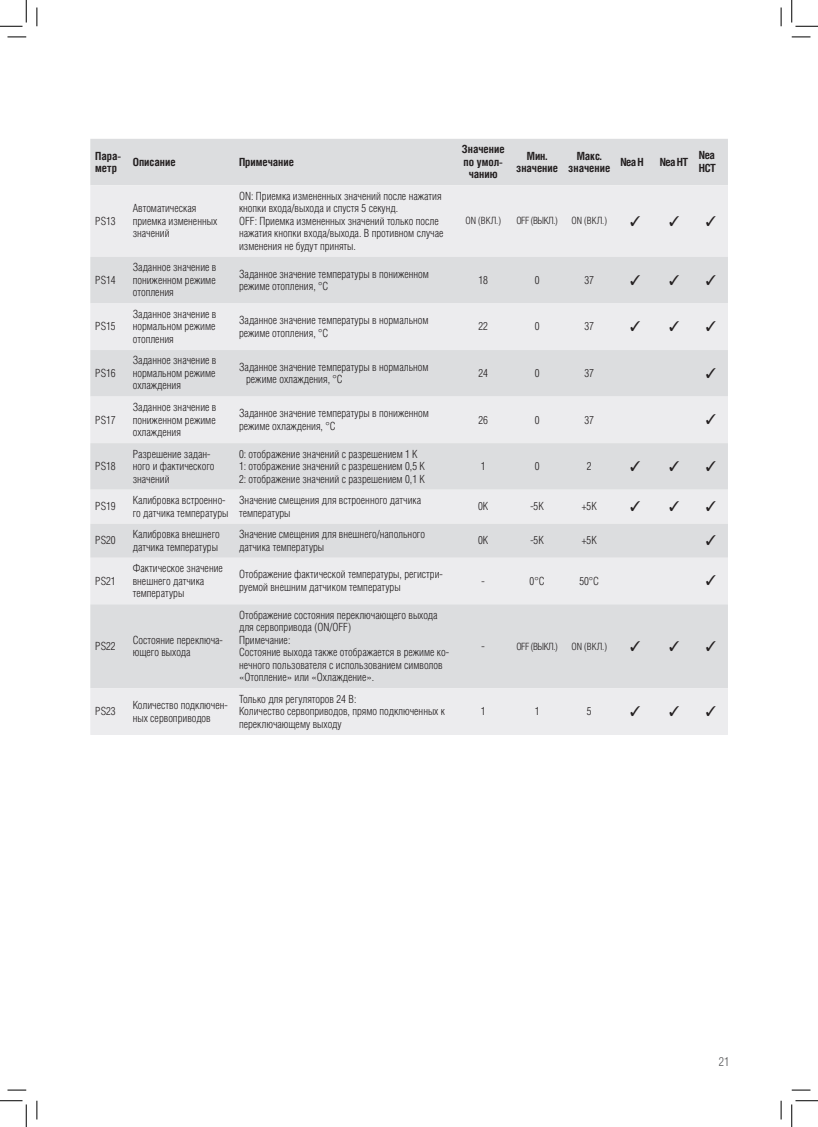
<style>
.page{position:relative;width:818px;height:1127px;background:#fff}
.page>*{position:absolute;margin:0;border:0;box-sizing:border-box;transform-origin:0 0}
.t1{font:13.75px "MS Gothic";color:#231f20}
.t2{font:12.5px "Helios Cond Light C";color:#57585a}
.t3{font:11.25px/12.5px "Helios Cond Light C";color:#231f20}
.t4{font:700 11.25px/12.5px "Helios Cond C";color:#231f20;text-align:center}
.t5{font:10px "Helios Cond Light C";letter-spacing:-.04em;color:#231f20}
</style>
<div class="page">
<div style="left:90px;top:139px;width:638px;height:46px;background:#dcdddf"></div>
<div style="left:90px;top:185px;width:638px;height:72px;background:#ececee"></div>
<svg style="left:90px;top:257px;width:638px;height:347px;background:#e4e4e6"></svg>
<div style="left:90px;top:604px;width:638px;height:84px;background:#dcdddf"></div>
<div style="left:90px;top:688px;width:638px;height:46px;background:#ececee"></div>
<svg style="left:8px;top:36px;width:18px;height:2px"></svg>
<svg style="left:792px;top:36px;width:18px;height:2px"></svg>
<svg style="left:8px;top:1089px;width:18px;height:1px"></svg>
<svg style="left:792px;top:1089px;width:18px;height:1px"></svg>
<svg style="left:36px;top:8px;width:2px;height:18px"></svg>
<svg style="left:36px;top:1100px;width:2px;height:19px"></svg>
<svg style="left:780px;top:8px;width:2px;height:18px"></svg>
<svg style="left:780px;top:1100px;width:2px;height:19px"></svg>
<svg style="left:0;top:0;width:27px;height:27px"></svg>
<svg style="left:0;top:1100px;width:27px;height:26px"></svg>
<svg style="left:791px;top:0;width:27px;height:27px"></svg>
<svg style="left:791px;top:1100px;width:27px;height:26px"></svg>
<p class="t4" style="left:95px;top:149px;width:27px;text-align:left">Пара&shy;метр</p>
<p class="t4" style="left:133px;top:155px;width:44px">Описание</p>
<p class="t4" style="left:239px;top:155px;width:57px">Примечание</p>
<p class="t3" style="left:95px;top:214px;width:22px">PS13</p>
<p class="t3" style="left:133px;top:202px;width:86px">Автоматическая приемка измененных значений</p>
<p class="t3" style="left:239px;top:189px;width:206px">ON: Приемка измененных значений после нажатия кнопки входа/выхода и спустя 5 секунд.<br>OFF: Приемка измененных значений только после нажатия кнопки входа/выхода. В противном случае изменения не будут приняты.</p>
<p class="t4" style="left:462px;top:143px;width:44px">Значение по умол&shy;чанию</p>
<p class="t4" style="left:516px;top:149px;width:43px">Мин. значение</p>
<p class="t4" style="left:568px;top:149px;width:43px">Макс. значение</p>
<p class="t4" style="left:620px;top:155px;width:25px">Nea H</p>
<p class="t4" style="left:660px;top:155px;width:30px">Nea HT</p>
<p class="t4" style="left:699px;top:149px;width:19px;text-align:left">Nea<br>HCT</p>
<p class="t5" style="left:465px;top:215px;width:37px">ON (ВКЛ.)</p>
<p class="t5" style="left:516px;top:215px;width:43px">OFF (ВЫКЛ.)</p>
<p class="t5" style="left:571px;top:215px;width:37px">ON (ВКЛ.)</p>
<p class="t1" style="left:628px;top:214px;width:54px">✓ ✓</p>
<p class="t1" style="left:704px;top:214px;width:15px">✓</p>
<p class="t3" style="left:95px;top:273px;width:22px">PS14</p>
<p class="t3" style="left:95px;top:320px;width:22px">PS15</p>
<p class="t3" style="left:95px;top:366px;width:22px">PS16</p>
<p class="t3" style="left:95px;top:413px;width:22px">PS17</p>
<p class="t3" style="left:95px;top:459px;width:22px">PS18</p>
<p class="t3" style="left:133px;top:261px;width:85px;text-align:justify">Заданное значение в пониженном режиме отопления</p>
<p class="t3" style="left:239px;top:267px;width:191px">Заданное значение температуры в пониженном режиме отопления, °C</p>
<p class="t3" style="left:478px;top:273px;width:11px">18</p>
<p class="t3" style="left:535px;top:273px;width:6px">0</p>
<p class="t3" style="left:584px;top:273px;width:11px">37</p>
<p class="t1" style="left:628px;top:273px;width:54px">✓ ✓</p>
<p class="t1" style="left:704px;top:273px;width:15px">✓</p>
<p class="t3" style="left:133px;top:307px;width:85px;text-align:justify">Заданное значение в нормальном режиме отопления</p>
<p class="t3" style="left:239px;top:314px;width:191px">Заданное значение температуры в нормальном режиме отопления, °C</p>
<p class="t3" style="left:478px;top:320px;width:11px">22</p>
<p class="t3" style="left:535px;top:320px;width:6px">0</p>
<p class="t3" style="left:584px;top:320px;width:11px">37</p>
<p class="t1" style="left:628px;top:319px;width:54px">✓ ✓</p>
<p class="t1" style="left:704px;top:319px;width:15px">✓</p>
<p class="t3" style="left:133px;top:354px;width:85px;text-align:justify">Заданное значение в нормальном режиме охлаждения</p>
<p class="t3" style="left:246px;top:360px;width:184px;text-indent:-7px">Заданное значение температуры в нормальном режиме охлаждения, °C</p>
<p class="t3" style="left:478px;top:366px;width:11px">24</p>
<p class="t3" style="left:535px;top:366px;width:6px">0</p>
<p class="t3" style="left:584px;top:366px;width:11px">37</p>
<p class="t1" style="left:704px;top:366px;width:15px">✓</p>
<p class="t3" style="left:133px;top:400px;width:85px;text-align:justify">Заданное значение в пониженном режиме охлаждения</p>
<p class="t3" style="left:239px;top:407px;width:191px">Заданное значение температуры в пониженном режиме охлаждения, °C</p>
<p class="t3" style="left:478px;top:413px;width:11px">26</p>
<p class="t3" style="left:535px;top:413px;width:6px">0</p>
<p class="t3" style="left:584px;top:413px;width:11px">37</p>
<p class="t1" style="left:704px;top:412px;width:15px">✓</p>
<p class="t3" style="left:133px;top:447px;width:83px">Разрешение задан&shy;ного и фактического значений</p>
<p class="t3" style="left:239px;top:447px;width:187px">0: отображение значений с разрешением 1 K<br>1: отображение значений с разрешением 0,5 K<br>2: отображение значений с разрешением 0,1 K</p>
<p class="t3" style="left:481px;top:459px;width:6px">1</p>
<p class="t3" style="left:535px;top:459px;width:6px">0</p>
<p class="t3" style="left:587px;top:459px;width:6px">2</p>
<p class="t1" style="left:628px;top:459px;width:54px">✓ ✓</p>
<p class="t1" style="left:704px;top:459px;width:15px">✓</p>
<p class="t3" style="left:95px;top:500px;width:22px">PS19</p>
<p class="t3" style="left:133px;top:493px;width:97px">Калибровка встроенно&shy;го датчика температуры</p>
<p class="t3" style="left:239px;top:493px;width:184px">Значение смещения для встроенного датчика температуры</p>
<p class="t3" style="left:478px;top:500px;width:12px">0K</p>
<p class="t3" style="left:530px;top:500px;width:15px">-5K</p>
<p class="t3" style="left:582px;top:500px;width:16px">+5K</p>
<p class="t1" style="left:628px;top:499px;width:54px">✓ ✓</p>
<p class="t1" style="left:704px;top:499px;width:15px">✓</p>
<p class="t3" style="left:95px;top:534px;width:22px">PS20</p>
<p class="t3" style="left:133px;top:527px;width:89px">Калибровка внешнего датчика температуры</p>
<p class="t3" style="left:239px;top:527px;width:188px">Значение смещения для внешнего/напольного датчика температуры</p>
<p class="t3" style="left:478px;top:534px;width:12px">0K</p>
<p class="t3" style="left:530px;top:534px;width:15px">-5K</p>
<p class="t3" style="left:582px;top:534px;width:16px">+5K</p>
<p class="t1" style="left:704px;top:533px;width:15px">✓</p>
<p class="t3" style="left:95px;top:574px;width:22px">PS21</p>
<p class="t3" style="left:133px;top:561px;width:92px">Фактическое значение внешнего датчика температуры</p>
<p class="t3" style="left:239px;top:568px;width:205px">Отображение фактической температуры, регистри&shy;руемой внешним датчиком температуры</p>
<p class="t3" style="left:482px;top:574px;width:5px">-</p>
<p class="t3" style="left:530px;top:574px;width:16px">0°C</p>
<p class="t3" style="left:579px;top:574px;width:21px">50°C</p>
<p class="t1" style="left:704px;top:573px;width:15px">✓</p>
<p class="t3" style="left:95px;top:639px;width:22px">PS22</p>
<p class="t3" style="left:133px;top:633px;width:92px">Состояние переключа&shy;ющего выхода</p>
<p class="t3" style="left:239px;top:608px;width:211px">Отображение состояния переключающего выхода для сервопривода (ON/OFF)<br>Примечание:<br>Состояние выхода также отображается в режиме ко&shy;нечного пользователя с использованием символов «Отопление» или «Охлаждение».</p>
<p class="t3" style="left:95px;top:705px;width:22px">PS23</p>
<p class="t3" style="left:133px;top:698px;width:97px">Количество подключен&shy;ных сервоприводов</p>
<p class="t3" style="left:239px;top:692px;width:207px">Только для регуляторов 24 В:<br>Количество сервоприводов, прямо подключенных к переключающему выходу</p>
<p class="t3" style="left:482px;top:639px;width:5px">-</p>
<p class="t5" style="left:516px;top:640px;width:43px">OFF (ВЫКЛ.)</p>
<p class="t5" style="left:571px;top:640px;width:37px">ON (ВКЛ.)</p>
<p class="t1" style="left:628px;top:638px;width:54px">✓ ✓</p>
<p class="t1" style="left:704px;top:638px;width:15px">✓</p>
<p class="t3" style="left:481px;top:704px;width:6px">1</p>
<p class="t3" style="left:535px;top:704px;width:6px">1</p>
<p class="t3" style="left:587px;top:704px;width:6px">5</p>
<p class="t1" style="left:628px;top:704px;width:54px">✓ ✓</p>
<p class="t1" style="left:704px;top:704px;width:15px">✓</p>
<p class="t2" style="left:719px;top:1053px;width:12px">21</p>
</div>
